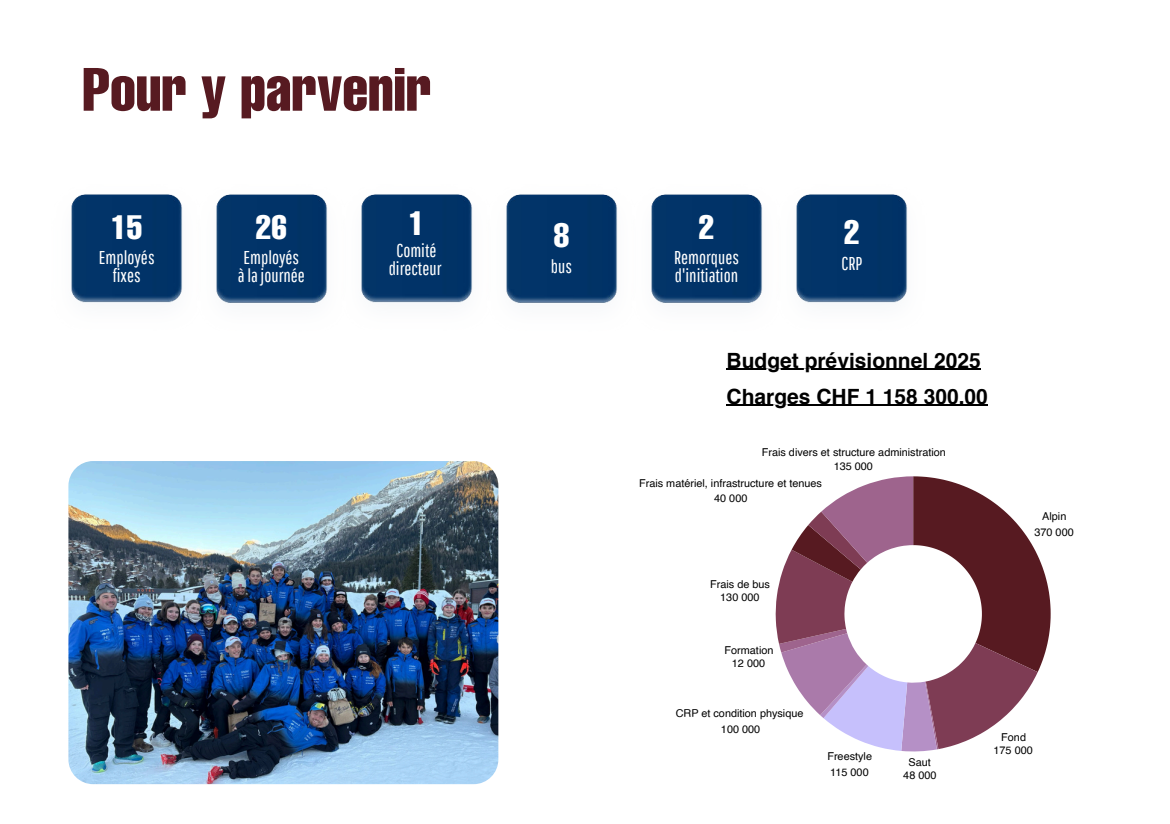
<style>
.page{position:relative;width:1170px;height:824px;background:#fff}
.page>*{position:absolute;margin:0;border:0;box-sizing:border-box;transform-origin:0 0}
.t1{font:extra-condensed 60px "Helvetica";color:#571a21}
.t2{font:extra-condensed 33.3px "Helvetica";color:#fff}
.t3{font:700 21px/35.8px "Helvetica";color:#000}
.t4{font:18.6px/18px "Pathway Gothic One";color:#fff;text-align:center}
.t5{font:10.8px/13.4px "Helvetica";color:#000;text-align:center}
</style>
<div class="page">
<img style="left:71px;top:194px;width:112px;height:109px">
<img style="left:216px;top:194px;width:112px;height:110px">
<img style="left:361px;top:194px;width:112px;height:109px">
<img style="left:506px;top:194px;width:112px;height:110px">
<img style="left:651px;top:194px;width:112px;height:110px">
<img style="left:796px;top:194px;width:112px;height:109px">
<svg style="left:775px;top:476px;width:276px;height:276px"></svg>
<hr style="left:727px;top:369px;width:254px;height:1px;background:#000">
<hr style="left:727px;top:405px;width:261px;height:1px;background:#000">
<img style="left:68px;top:461px;width:430px;height:323px;border-radius:25px">
<h1 class="t1" style="left:82px;top:51px;width:351px">Pour y parvenir</h1>
<h2 class="t2" style="left:111px;top:206px;width:32px">15</h2>
<h3 class="t4" style="left:99px;top:248px;width:57px">Employés fixes</h3>
<h2 class="t2" style="left:256px;top:206px;width:32px">26</h2>
<h3 class="t4" style="left:238px;top:248px;width:69px">Employés à la journée</h3>
<h2 class="t2" style="left:409px;top:202px;width:17px">1</h2>
<h3 class="t4" style="left:389px;top:241px;width:54px">Comité directeur</h3>
<h2 class="t2" style="left:554px;top:214px;width:17px">8</h2>
<h3 class="t4" style="left:551px;top:257px;width:23px">bus</h3>
<h2 class="t2" style="left:699px;top:206px;width:17px">2</h2>
<h3 class="t4" style="left:674px;top:248px;width:67px;text-align:left">Remorques d'initiation</h3>
<h2 class="t2" style="left:844px;top:211px;width:17px">2</h2>
<h3 class="t4" style="left:841px;top:253px;width:22px">CRP</h3>
<h3 class="t3" style="left:727px;top:343px;width:263px">Budget prévisionnel 2025<br>Charges CHF 1 158 300.00</h3>
<p class="t5" style="left:762px;top:446px;width:186px">Frais divers et structure administration<br>135 000</p>
<p class="t5" style="left:639px;top:476px;width:184px;line-height:15.3px">Frais matériel, infrastructure et tenues<br>40 000</p>
<p class="t5" style="left:710px;top:578px;width:61px">Frais de bus<br>130 000</p>
<p class="t5" style="left:725px;top:643px;width:50px">Formation<br>12 000</p>
<p class="t5" style="left:676px;top:705px;width:129px;line-height:15.9px">CRP et condition physique<br>100 000</p>
<p class="t5" style="left:827px;top:748px;width:46px;line-height:15.9px;text-align:left">Freestyle<br>115 000</p>
<p class="t5" style="left:903px;top:755px;width:35px">Saut<br>48 000</p>
<p class="t5" style="left:1034px;top:508px;width:41px;line-height:15.9px">Alpin<br>370 000</p>
<p class="t5" style="left:994px;top:730px;width:41px">Fond<br>175 000</p>
</div>
